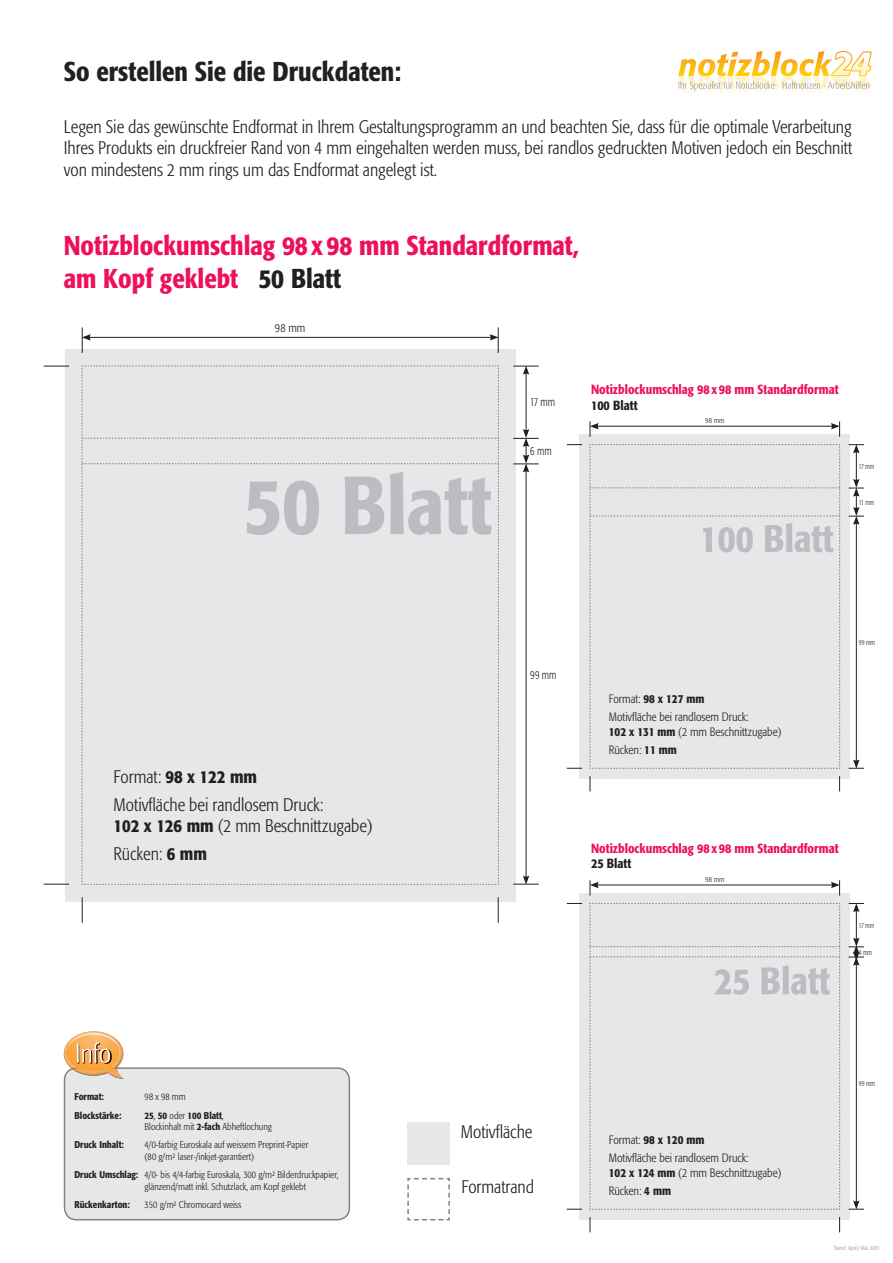
<style>
.page{position:relative;width:893px;height:1263px;background:#fff}
.page>*{position:absolute;margin:0;border:0;box-sizing:border-box;transform-origin:0 0}
.t1{font:500 condensed 27px/32.4px "Formata";color:#ee1059}
.t2{font:500 condensed 27px "Formata";color:#231f20}
.t3{font:300 condensed 18px/27.9px "Formata";color:#231f20}
.t4{font:500 condensed 13.2px "Formata";color:#ee1059}
.t5{font:500 condensed 13.2px "Formata";color:#231f20}
.t6{font:300 condensed 12px/18.3px "Formata";color:#231f20}
.t7{font:300 condensed 12px "Formata";color:#231f20;scale:.85 1}
.t8{font:300 condensed 9.75px/11.7px "Formata";color:#231f20}
.t9{font:500 condensed 9.75px "Formata";color:#231f20}
.t10{font:300 condensed 7.5px "Formata";color:#231f20;scale:.85 1}
.t11{font:300 condensed 7.5px "Formata";color:#231f20}
.t12{font:300 condensed 6px "Formata";color:#939598}
.s1{color:#231f20}
.s2{font-weight:500}
</style>
<div class="page">
<svg style="left:678px;top:51px;width:194px;height:41px"></svg>
<div style="left:65px;top:349px;width:451px;height:552px;background:#e6e7e9"></div>
<hr style="left:88px;top:337px;width:404px;height:1px;background:#231f20">
<hr style="left:526px;top:470px;width:1px;height:408px;background:#231f20">
<svg style="left:513px;top:875px;width:26px;height:10px"></svg>
<svg style="left:44px;top:884px;width:25px;height:1px"></svg>
<svg style="left:44px;top:366px;width:25px;height:1px"></svg>
<svg style="left:82px;top:327px;width:9px;height:26px"></svg>
<svg style="left:490px;top:327px;width:9px;height:26px"></svg>
<hr style="left:526px;top:372px;width:1px;height:59px;background:#231f20">
<svg style="left:513px;top:366px;width:26px;height:9px"></svg>
<svg style="left:513px;top:429px;width:26px;height:43px"></svg>
<svg style="left:498px;top:897px;width:1px;height:26px"></svg>
<svg style="left:82px;top:897px;width:1px;height:26px"></svg>
<div style="left:580px;top:434px;width:270px;height:345px;background:#e6e7e9"></div>
<hr style="left:596px;top:426px;width:237px;height:1px;background:#231f20">
<hr style="left:856px;top:522px;width:1px;height:240px;background:#231f20">
<svg style="left:849px;top:759px;width:15px;height:10px"></svg>
<svg style="left:567px;top:768px;width:15px;height:1px"></svg>
<svg style="left:567px;top:444px;width:15px;height:1px"></svg>
<svg style="left:590px;top:421px;width:9px;height:16px"></svg>
<svg style="left:831px;top:421px;width:9px;height:16px"></svg>
<hr style="left:856px;top:451px;width:1px;height:30px;background:#231f20">
<svg style="left:849px;top:444px;width:15px;height:9px"></svg>
<svg style="left:849px;top:479px;width:15px;height:46px"></svg>
<svg style="left:839px;top:776px;width:1px;height:15px"></svg>
<svg style="left:590px;top:776px;width:1px;height:15px"></svg>
<svg style="left:590px;top:444px;width:250px;height:325px"></svg>
<div style="left:580px;top:893px;width:270px;height:326px;background:#e6e7e9"></div>
<hr style="left:596px;top:885px;width:237px;height:1px;background:#231f20">
<hr style="left:856px;top:963px;width:1px;height:240px;background:#231f20">
<svg style="left:849px;top:1200px;width:15px;height:10px"></svg>
<svg style="left:567px;top:1209px;width:15px;height:1px"></svg>
<svg style="left:567px;top:903px;width:15px;height:1px"></svg>
<svg style="left:590px;top:880px;width:9px;height:15px"></svg>
<svg style="left:831px;top:880px;width:9px;height:15px"></svg>
<hr style="left:856px;top:910px;width:1px;height:30px;background:#231f20">
<svg style="left:849px;top:903px;width:15px;height:9px"></svg>
<svg style="left:849px;top:938px;width:15px;height:28px"></svg>
<svg style="left:839px;top:1217px;width:1px;height:15px"></svg>
<svg style="left:590px;top:1217px;width:1px;height:15px"></svg>
<svg style="left:590px;top:903px;width:250px;height:307px"></svg>
<svg style="left:82px;top:366px;width:417px;height:519px"></svg>
<div style="left:407px;top:1123px;width:43px;height:42px;background:#e6e7e9"></div>
<svg style="left:407px;top:1178px;width:43px;height:43px"></svg>
<div style="left:65px;top:1068px;width:284px;height:152px;background:#e6e7e9;border-radius:12px"></div>
<div style="left:64px;top:1067px;width:286px;height:153px;border:2px solid #808285;border-radius:12px"></div>
<svg style="left:64px;top:1031px;width:59px;height:48px"></svg>
<h1 class="t2" style="left:64px;top:55px;width:339px">So erstellen Sie die Druckdaten:</h1>
<p class="t3" style="left:64px;top:116px;width:790px;line-height:21.6px;text-align:justify">Legen Sie das gewünschte Endformat in Ihrem Gestaltungsprogramm an und beachten Sie, dass für die optimale Verarbeitung Ihres Produkts ein druckfreier Rand von 4 mm eingehalten werden muss, bei randlos gedruckten Motiven jedoch ein Beschnitt von mindestens 2 mm rings um das Endformat angelegt ist.</p>
<h1 class="t1" style="left:64px;top:229px;width:517px">Notizblockumschlag 98 x 98 mm Standardformat, am Kopf geklebt <span class="s1">50 Blatt</span></h1>
<p class="t6" style="left:275px;top:318px;width:32px">98 mm</p>
<p class="t3" style="left:114px;top:763px;width:211px">Format: <span class="s2">98 x 122 mm<br></span>Motivfläche bei randlosem Druck:</p>
<p class="t3" style="left:114px;top:812px;width:261px"><span class="s2">102 x 126 mm</span> (2 mm Beschnittzugabe)<br>Rücken: <span class="s2">6 mm</span></p>
<p class="t9" style="left:74px;top:1091px;width:31px">Format:</p>
<p class="t8" style="left:145px;top:1091px;width:43px">98 x 98 mm</p>
<p class="t9" style="left:74px;top:1109px;width:49px">Blockstärke:</p>
<p class="t8" style="left:145px;top:1109px;width:129px"><span class="s2">25</span>, <span class="s2">50</span> oder <span class="s2">100 Blatt</span>,<br>Blockinhalt mit <span class="s2">2-fach</span> Abheftlochung</p>
<p class="t9" style="left:74px;top:1139px;width:51px">Druck Inhalt:</p>
<p class="t8" style="left:145px;top:1139px;width:165px">4/0-farbig Euroskala auf weissem Preprint-Papier (80 g/m² laser-/inkjet-garantiert)</p>
<p class="t8" style="left:145px;top:1169px;width:196px;text-indent:-70px"><span class="s2">Druck Umschlag:</span> 4/0- bis 4/4-farbig Euroskala, 300 g/m² Bilderdruckpapier, glänzend/matt inkl. Schutzlack, am Kopf geklebt</p>
<p class="t9" style="left:74px;top:1198px;width:57px">Rückenkarton:</p>
<p class="t8" style="left:145px;top:1199px;width:98px">350 g/m² Chromocard weiss</p>
<p class="t7" style="left:530px;top:395px;width:30px">17 mm</p>
<p class="t7" style="left:530px;top:444px;width:26px">6 mm</p>
<p class="t4" style="left:591px;top:381px;width:249px">Notizblockumschlag 98 x 98 mm Standardformat</p>
<p class="t5" style="left:591px;top:397px;width:48px">100 Blatt</p>
<p class="t11" style="left:705px;top:416px;width:21px">98 mm</p>
<p class="t10" style="left:859px;top:462px;width:20px">17 mm</p>
<p class="t10" style="left:859px;top:498px;width:20px">11 mm</p>
<p class="t7" style="left:530px;top:667px;width:32px">99 mm</p>
<p class="t6" style="left:609px;top:690px;width:141px">Format: <span class="s2">98 x 127 mm<br></span>Motivfläche bei randlosem Druck:</p>
<p class="t6" style="left:609px;top:722px;width:174px"><span class="s2">102 x 131 mm</span> (2 mm Beschnittzugabe)<br>Rücken: <span class="s2">11 mm</span></p>
<p class="t10" style="left:859px;top:638px;width:21px">99 mm</p>
<p class="t4" style="left:591px;top:840px;width:249px">Notizblockumschlag 98 x 98 mm Standardformat</p>
<p class="t5" style="left:591px;top:856px;width:42px">25 Blatt</p>
<p class="t11" style="left:705px;top:875px;width:21px">98 mm</p>
<p class="t10" style="left:859px;top:921px;width:20px">17 mm</p>
<p class="t10" style="left:859px;top:948px;width:17px">4 mm</p>
<p class="t3" style="left:461px;top:1118px;width:73px">Motivfläche</p>
<p class="t3" style="left:461px;top:1173px;width:74px">Formatrand</p>
<p class="t6" style="left:609px;top:1131px;width:141px">Format: <span class="s2">98 x 120 mm<br></span>Motivfläche bei randlosem Druck:</p>
<p class="t6" style="left:609px;top:1163px;width:174px"><span class="s2">102 x 124 mm</span> (2 mm Beschnittzugabe)<br>Rücken: <span class="s2">4 mm</span></p>
<p class="t10" style="left:859px;top:1079px;width:21px">99 mm</p>
<p class="t12" style="left:834px;top:1244px;width:47px">Stand: April / Mai 2013</p>
</div>
